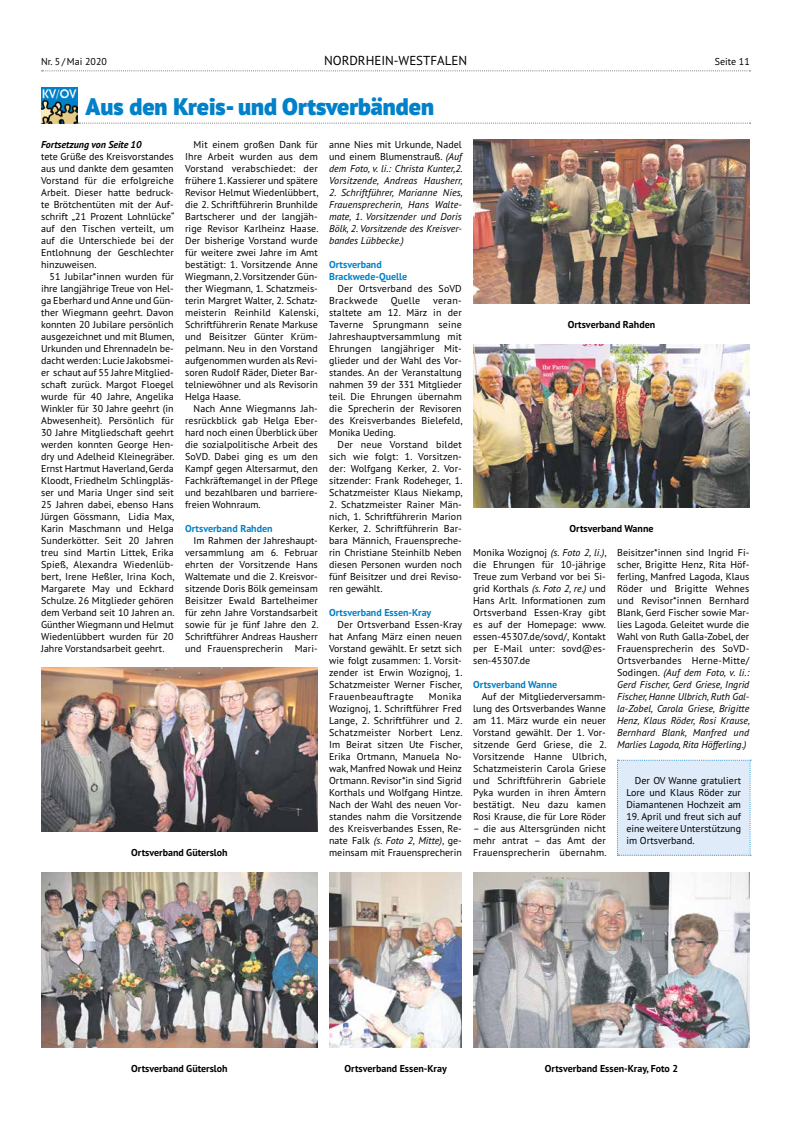
<style>
.page{position:relative;width:791px;height:1134px;background:#fff}
.page>*{position:absolute;margin:0;border:0;box-sizing:border-box;transform-origin:0 0}
.t1{font:900 24px "PT Sans Pro";color:#0081c9}
.t2{font:13px "PT Sans Pro";color:#000}
.t3{font:10px/12px "PT Sans Pro";letter-spacing:.005em;color:#000;text-align:justify}
.t4{font:italic 10px/12px "PT Sans Pro";color:#000;text-align:justify}
.t5{font:700 10px "PT Sans Pro";color:#000}
.t6{font:700 10px/12px "PT Sans Pro";color:#0081c9}
.t7{font:italic 700 10px "PT Sans Pro";color:#000}
.s1{font-style:normal}
.s2{font-style:italic}
</style>
<div class="page">
<svg style="left:42px;top:70px;width:708px;height:1px"></svg>
<img style="left:41px;top:88px;width:36px;height:36px">
<svg style="left:78px;top:123px;width:672px;height:1px"></svg>
<img style="left:473px;top:140px;width:277px;height:164px">
<img style="left:473px;top:344px;width:277px;height:164px">
<img style="left:41px;top:872px;width:277px;height:176px">
<img style="left:473px;top:872px;width:277px;height:176px">
<img style="left:329px;top:872px;width:133px;height:175px">
<img style="left:41px;top:668px;width:277px;height:164px">
<div style="left:617px;top:760px;width:134px;height:96px;background:#dfebf9"></div>
<p class="t3" style="left:41px;top:55px;width:67px">Nr. 5 / Mai 2020</p>
<h2 class="t2" style="left:324px;top:52px;width:145px">NORDRHEIN-WESTFALEN</h2>
<p class="t3" style="left:715px;top:55px;width:36px">Seite 11</p>
<h1 class="t1" style="left:86px;top:90px;width:350px">Aus den Kreis- und Ortsverbänden</h1>
<p class="t7" style="left:41px;top:138px;width:102px">Fortsetzung von Seite 10</p>
<p class="t3" style="left:41px;top:150px;width:135px">tete Grüße des Kreisvorstandes aus und dankte dem gesamten Vorstand für die erfolgreiche Arbeit. Dieser hatte bedruck&shy;te Brötchentüten mit der Auf&shy;schrift „21 Prozent Lohnlücke“ auf den Tischen verteilt, um auf die Unterschiede bei der Entlohnung der Geschlechter hinzuweisen.</p>
<p class="t3" style="left:41px;top:270px;width:135px;text-indent:8px">51 Jubilar*innen wurden für ihre langjährige Treue von Hel&shy;ga Eberhard und Anne und Gün&shy;ther Wiegmann geehrt. Davon konnten 20 Jubilare persönlich ausgezeichnet und mit Blumen, Urkunden und Ehrennadeln be&shy;dacht werden: Lucie Jakobsmei&shy;er schaut auf 55 Jahre Mitglied&shy;schaft zurück. Margot Floegel wurde für 40 Jahre, Angelika Winkler für 30 Jahre geehrt (in Abwesenheit). Persönlich für 30 Jahre Mitgliedschaft geehrt werden konnten George Hen&shy;dry und Adelheid Kleinegräber.<br>Ernst Hartmut Haverland, Gerda Kloodt, Friedhelm Schlingpläs&shy;ser und Maria Unger sind seit 25 Jahren dabei, ebenso Hans Jürgen Gössmann, Lidia Max, Karin Maschmann und Helga Sunderkötter. Seit 20 Jahren treu sind Martin Littek, Erika Spieß, Alexandra Wiedenlüb&shy;bert, Irene Heßler, Irina Koch, Margarete May und Eckhard Schulze. 26 Mitglieder gehören dem Verband seit 10 Jahren an.<br>Günther Wiegmann und Helmut Wiedenlübbert wurden für 20<br>Jahre Vorstandsarbeit geehrt.</p>
<p class="t3" style="left:185px;top:138px;width:135px;text-indent:8px">Mit einem großen Dank für Ihre Arbeit wurden aus dem Vorstand verabschiedet: der frühere 1. Kassierer und spätere Revisor Helmut Wiedenlübbert, die 2. Schriftführerin Brunhilde Bartscherer und der langjäh&shy;rige Revisor Karlheinz Haase.<br>Der bisherige Vorstand wurde für weitere zwei Jahre im Amt bestätigt: 1. Vorsitzende Anne Wiegmann, 2. Vorsitzender Gün&shy;ther Wiegmann, 1. Schatzmeis&shy;terin Margret Walter, 2. Schatz&shy;meisterin Reinhild Kalenski, Schriftführerin Renate Markuse und Beisitzer Günter Krüm&shy;pelmann. Neu in den Vorstand aufgenommen wurden als Revi&shy;soren Rudolf Räder, Dieter Bar&shy;telniewöhner und als Revisorin Helga Haase.</p>
<p class="t3" style="left:185px;top:402px;width:134px;text-indent:8px">Nach Anne Wiegmanns Jah&shy;resrückblick gab Helga Eber&shy;hard noch einen Überblick über die sozialpolitische Arbeit des SoVD. Dabei ging es um den Kampf gegen Altersarmut, den Fachkräftemangel in der Pflege und bezahlbaren und barriere&shy;freien Wohnraum.</p>
<p class="t6" style="left:185px;top:522px;width:89px">Ortsverband Rahden</p>
<p class="t3" style="left:185px;top:534px;width:135px;text-indent:8px">Im Rahmen der Jahreshaupt&shy;versammlung am 6. Februar ehrten der Vorsitzende Hans Waltemate und die 2. Kreisvor&shy;sitzende Doris Bölk gemeinsam Beisitzer Ewald Bartelheimer für zehn Jahre Vorstandsarbeit sowie für je fünf Jahre den 2.<br>Schriftführer Andreas Hausherr und Frauensprecherin Mari-</p>
<p class="t5" style="left:131px;top:845px;width:98px">Ortsverband Gütersloh</p>
<p class="t4" style="left:329px;top:138px;width:135px"><span class="s1">anne Nies mit Urkunde, Nadel und einem Blumenstrauß.</span> (Auf dem Foto, v. li.: Christa Kunter,2.<br>Vorsitzende, Andreas Hausherr,</p>
<p class="t4" style="left:329px;top:186px;width:135px">2. Schriftführer, Marianne Nies, Frauensprecherin, Hans Walte&shy;mate, 1. Vorsitzender und Doris Bölk, 2. Vorsitzende des Kreisver&shy;bandes Lübbecke.)</p>
<p class="t6" style="left:329px;top:258px;width:80px">Ortsverband<br>Brackwede-Quelle</p>
<p class="t3" style="left:329px;top:282px;width:134px;text-indent:8px">Der Ortsverband des SoVD<br>Brackwede</p>
<p class="t3" style="left:391px;top:294px;width:31px">Quelle</p>
<p class="t3" style="left:329px;top:294px;width:135px;text-indent:104px">veran&shy;staltete am 12. März in der Taverne Sprungmann seine Jahreshauptversammlung mit Ehrungen langjähriger Mit&shy;glieder und der Wahl des Vor&shy;standes. An der Veranstaltung nahmen 39 der 331 Mitglieder teil. Die Ehrungen übernahm die Sprecherin der Revisoren des Kreisverbandes Bielefeld, Monika Ueding.</p>
<p class="t3" style="left:329px;top:438px;width:135px;text-indent:8px">Der neue Vorstand bildet sich wie folgt: 1. Vorsitzen&shy;der: Wolfgang Kerker, 2. Vor&shy;sitzender: Frank Rodeheger, 1.<br>Schatzmeister Klaus Niekamp,</p>
<p class="t3" style="left:329px;top:498px;width:134px">2. Schatzmeister Rainer Män&shy;nich, 1. Schriftführerin Marion Kerker, 2. Schriftführerin Bar&shy;bara Männich, Frauenspreche&shy;rin Christiane Steinhilb Neben diesen Personen wurden noch fünf Beisitzer und drei Reviso&shy;ren gewählt.</p>
<p class="t6" style="left:329px;top:606px;width:104px">Ortsverband Essen-Kray</p>
<p class="t3" style="left:329px;top:618px;width:135px;text-indent:8px">Der Ortsverband Essen-Kray hat Anfang März einen neuen Vorstand gewählt. Er setzt sich wie folgt zusammen: 1. Vorsit&shy;zender ist Erwin Wozignoj, 1.<br>Schatzmeister Werner Fischer, Frauenbeauftragte</p>
<p class="t3" style="left:329px;top:690px;width:135px;text-indent:100px">Monika Wozignoj, 1. Schriftführer Fred Lange, 2. Schriftführer und 2.<br>Schatzmeister Norbert Lenz.<br>Im Beirat sitzen Ute Fischer, Erika Ortmann, Manuela No&shy;wak, Manfred Nowak und Heinz Ortmann. Revisor*in sind Sigrid Korthals und Wolfgang Hintze.<br>Nach der Wahl des neuen Vor&shy;standes nahm die Vorsitzende des Kreisverbandes Essen, Re&shy;nate Falk <span class="s2">(s. Foto 2, Mitte)</span>, ge&shy;meinsam mit Frauensprecherin</p>
<p class="t5" style="left:568px;top:317px;width:89px">Ortsverband Rahden</p>
<p class="t5" style="left:569px;top:521px;width:86px">Ortsverband Wanne</p>
<p class="t3" style="left:473px;top:546px;width:135px">Monika Wozignoj <span class="s2">(s. Foto 2, li.)</span>, die Ehrungen für 10-jährige Treue zum Verband vor bei Si&shy;grid Korthals <span class="s2">(s. Foto 2, re.)</span> und Hans Arlt. Informationen zum Ortsverband Essen-Kray gibt es auf der Homepage: www. essen-45307.de/sovd/, Kontakt per E-Mail unter: sovd@es&shy;sen-45307.de</p>
<p class="t6" style="left:473px;top:678px;width:86px">Ortsverband Wanne</p>
<p class="t3" style="left:473px;top:690px;width:135px;text-indent:8px">Auf der Mitgliederversamm&shy;lung des Ortsverbandes Wanne am 11. März wurde ein neuer Vorstand gewählt. Der 1. Vor&shy;sitzende Gerd Griese, die 2.<br>Vorsitzende Hanne Ulbrich, Schatzmeisterin Carola Griese und Schriftführerin Gabriele Pyka wurden in ihren Ämtern bestätigt. Neu dazu kamen Rosi Krause, die für Lore Röder</p>
<p class="t3" style="left:473px;top:822px;width:135px">– die aus Altersgründen nicht mehr antrat – das Amt der Frauensprecherin übernahm.</p>
<p class="t3" style="left:617px;top:546px;width:134px">Beisitzer*innen sind Ingrid Fi&shy;scher, Brigitte Henz, Rita Höf&shy;ferling, Manfred Lagoda, Klaus Röder und Brigitte Wehnes und Revisor*innen Bernhard Blank, Gerd Fischer sowie Mar&shy;lies Lagoda. Geleitet wurde die Wahl von Ruth Galla-Zobel, der Frauensprecherin des SoVD-Ortsverbandes Herne-Mitte/ Sodingen. <span class="s2">(Auf dem Foto, v. li.:<br>Gerd Fischer, Gerd Griese, Ingrid Fischer, Hanne Ulbrich, Ruth Gal&shy;la-Zobel, Carola Griese, Brigitte Henz, Klaus Röder, Rosi Krause, Bernhard Blank, Manfred und Marlies Lagoda, Rita Höfferling.)</span></p>
<p class="t3" style="left:626px;top:774px;width:116px;text-indent:8px">Der OV Wanne gratuliert Lore und Klaus Röder zur Diamantenen Hochzeit am</p>
<p class="t3" style="left:626px;top:810px;width:116px">19. April und freut sich auf eine weitere Unterstützung im Ortsverband.</p>
<p class="t5" style="left:131px;top:1061px;width:98px">Ortsverband Gütersloh</p>
<p class="t5" style="left:344px;top:1061px;width:104px">Ortsverband Essen-Kray</p>
<p class="t5" style="left:545px;top:1061px;width:135px">Ortsverband Essen-Kray, Foto 2</p>
</div>
